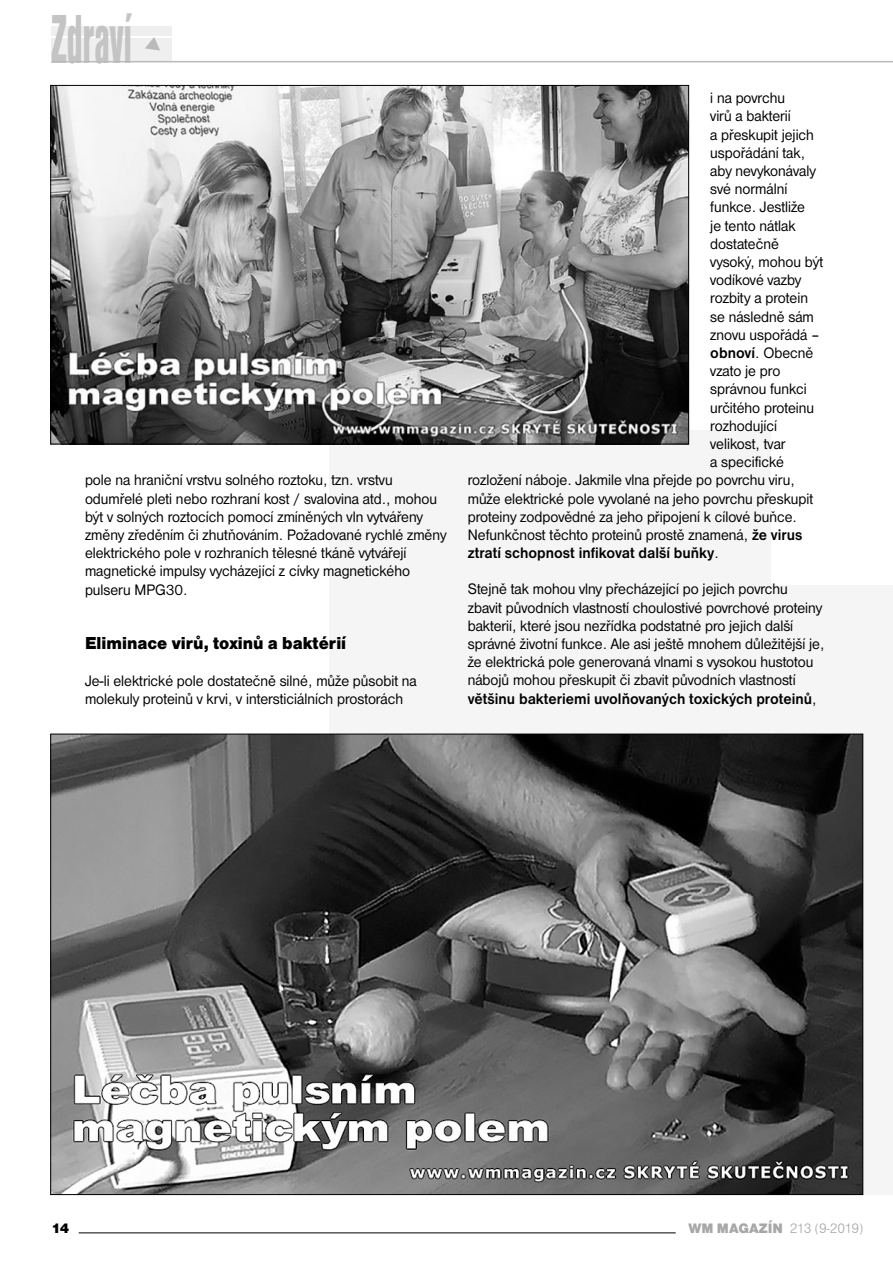
<style>
.page{position:relative;width:893px;height:1263px;background:#fff}
.page>*{position:absolute;margin:0;border:0;box-sizing:border-box;transform-origin:0 0}
.t1{font:72px "Nimbus San DEE Blac Cond";color:#c4c4c4;scale:.55 1}
.t2{font:18px "Nimbus San DEE Blac";color:#000;scale:.95 1}
.t3{font:15.75px/18.1px "Nimbus San DEE";color:#000;scale:.95 1}
.t4{font:700 15.75px "Nimbus San DEE";color:#000;scale:.95 1}
.t5{font:14.25px "Nimbus San DEE Ligh";letter-spacing:-.04em;color:#a7a7a7}
.t6{font:14.25px "Nimbus San DEE Blac";color:#000}
.s1{font-weight:700}
.s2{font-weight:400}
.s3{font-family:"Nimbus San DEE Blac"}
</style>
<div class="page">
<hr style="left:79px;top:1232px;width:597px;height:1px;background:#000">
<div style="left:595px;top:585px;width:298px;height:610px;background:#f5f5f5"></div>
<div style="left:329px;top:249px;width:291px;height:518px;background:#f5f5f5"></div>
<div style="left:611px;top:430px;width:160px;height:219px;background:#f5f5f5"></div>
<img style="left:52px;top:736px;width:809px;height:457px">
<img style="left:52px;top:87px;width:635px;height:355px">
<div style="left:51px;top:26px;width:120px;height:9px;background:#efefef"></div>
<div style="left:51px;top:38px;width:120px;height:24px;background:#efefef"></div>
<svg style="left:145px;top:37px;width:15px;height:14px"></svg>
<hr style="left:51px;top:61px;width:842px;height:1px;background:#bababa">
<h1 class="t1" style="left:51px;top:13px;width:148px">Zdraví</h1>
<p class="t3" style="left:85px;top:472px;width:382px">pole na hraniční vrstvu solného roztoku, tzn. vrstvu odumřelé pleti nebo rozhraní kost / svalovina atd., mohou být v solných roztocích pomocí zmíněných vln vytvářeny změny zředěním či zhutňováním. Požadované rychlé změny elektrického pole v rozhraních tělesné tkáně vytvářejí magnetické impulsy vycházející z cívky magnetického pulseru MPG30.</p>
<p class="t2" style="left:85px;top:637px;width:276px">Eliminace virů, toxinů a baktérií</p>
<p class="t3" style="left:85px;top:672px;width:351px">Je-li elektrické pole dostatečně silné, může působit na molekuly proteinů v krvi, v intersticiálních prostorách</p>
<p class="t3" style="left:710px;top:90px;width:80px">i na povrchu</p>
<p class="t3" style="left:710px;top:108px;width:86px">virů a bakterií</p>
<p class="t3" style="left:710px;top:126px;width:111px">a přeskupit jejich</p>
<p class="t3" style="left:710px;top:145px;width:101px">uspořádání tak,</p>
<p class="t3" style="left:710px;top:163px;width:113px">aby nevykonávaly</p>
<p class="t3" style="left:710px;top:181px;width:83px">své normální</p>
<p class="t3" style="left:710px;top:199px;width:101px">funkce. Jestliže</p>
<p class="t3" style="left:710px;top:217px;width:91px">je tento nátlak</p>
<p class="t3" style="left:710px;top:236px;width:74px">dostatečně</p>
<p class="t3" style="left:710px;top:254px;width:120px">vysoký, mohou být</p>
<p class="t3" style="left:710px;top:272px;width:97px">vodíkové vazby</p>
<p class="t3" style="left:710px;top:290px;width:104px">rozbity a protein</p>
<p class="t3" style="left:710px;top:308px;width:111px">se následně sám</p>
<p class="t3" style="left:710px;top:327px;width:117px">znovu uspořádá –</p>
<p class="t3" style="left:710px;top:345px;width:110px"><span class="s1">obnoví</span>. Obecně</p>
<p class="t3" style="left:710px;top:363px;width:75px">vzato je pro</p>
<p class="t3" style="left:710px;top:381px;width:103px">správnou funkci</p>
<p class="t3" style="left:710px;top:399px;width:111px">určitého proteinu</p>
<p class="t3" style="left:710px;top:418px;width:72px">rozhodující</p>
<p class="t3" style="left:710px;top:436px;width:81px">velikost, tvar</p>
<p class="t3" style="left:710px;top:454px;width:79px">a specifické</p>
<p class="t3" style="left:468px;top:472px;width:346px">rozložení náboje. Jakmile vlna přejde po povrchu viru,</p>
<p class="t3" style="left:468px;top:490px;width:365px">může elektrické pole vyvolané na jeho povrchu přeskupit</p>
<p class="t3" style="left:468px;top:509px;width:348px">proteiny zodpovědné za jeho připojení k cílové buňce.</p>
<p class="t3" style="left:468px;top:527px;width:354px">Nefunkčnost těchto proteinů prostě znamená, <span class="s1">že virus</span></p>
<p class="t4" style="left:468px;top:547px;width:266px">ztratí schopnost infikovat další buňky<span class="s2">.</span></p>
<p class="t3" style="left:468px;top:581px;width:377px">Stejně tak mohou vlny přecházející po jejich povrchu zbavit původních vlastností choulostivé povrchové proteiny bakterií, které jsou nezřídka podstatné pro jejich další správné životní funkce. Ale asi ještě mnohem důležitější je, že elektrická pole generovaná vlnami s vysokou hustotou nábojů mohou přeskupit či zbavit původních vlastností <span class="s1">většinu bakteriemi uvolňovaných toxických proteinů</span>,</p>
<p class="t6" style="left:51px;top:1223px;width:20px">14</p>
<p class="t5" style="left:688px;top:1223px;width:176px"><span class="s3">WM MAGAZÍN</span> 213 (9-2019)</p>
</div>
